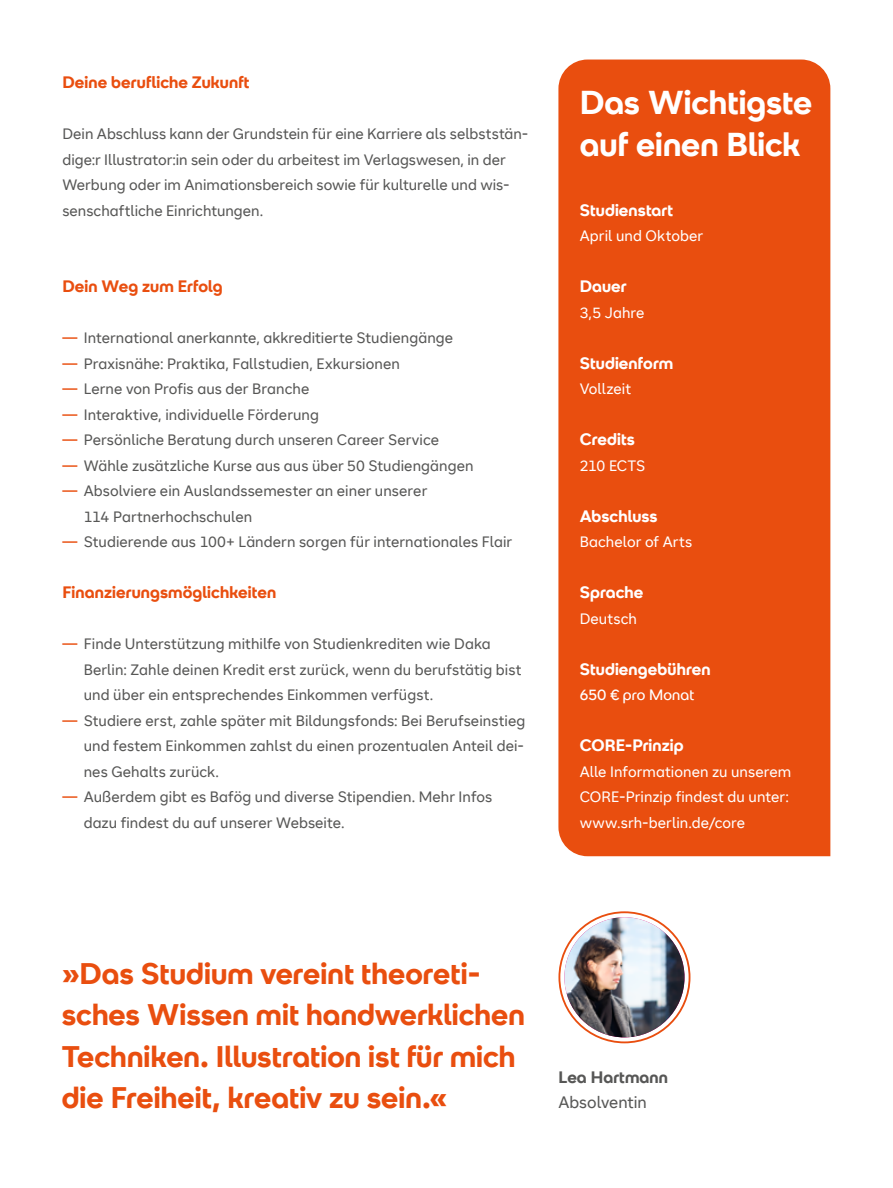
<style>
.page{position:relative;width:893px;height:1188px;background:#fff}
.page>*{position:absolute;margin:0;border:0;box-sizing:border-box;transform-origin:0 0}
.t1{font:700 33px/42px "SRH Headline";color:#fff}
.t2{font:700 29.7px/41.5px "SRH Headline";color:#e94e0f}
.t3{font:700 16.5px "SRH Headline";letter-spacing:.005em;color:#fff}
.t4{font:700 16.5px "SRH Headline";letter-spacing:.005em;color:#e94e0f}
.t5{font:700 16.5px "SRH Headline";letter-spacing:.01em;color:#575756}
.t6{font:16.5px "SRH Text";color:#575756}
.t7{font:15px/25.5px "SRH Text";letter-spacing:.005em;color:#575756}
.t8{font:15px/25.5px "SRH Text";letter-spacing:.005em;color:#fff}
.t9{font:15px "SRH Headline";letter-spacing:.01em;color:#fff}
.s1{color:#e94e0f}
</style>
<div class="page">
<div style="left:558px;top:60px;width:272px;height:796px;background:#e94e0f"></div>
<img style="left:564px;top:917px;width:120px;height:120px;border-radius:60px">
<p class="t4" style="left:63px;top:73px;width:188px">Deine berufliche Zukunft</p>
<p class="t7" style="left:63px;top:121px;width:467px">Dein Abschluss kann der Grundstein für eine Karriere als selbststän&shy;dige:r Illustrator:in sein oder du arbeitest im Verlagswesen, in der Werbung oder im Animationsbereich sowie für kulturelle und wis&shy;senschaftliche Einrichtungen.</p>
<p class="t4" style="left:63px;top:277px;width:162px">Dein Weg zum Erfolg</p>
<p class="t7" style="left:63px;top:325px;width:392px"><span class="s1">—</span> International anerkannte, akkreditierte Studiengänge</p>
<p class="t7" style="left:63px;top:351px;width:339px"><span class="s1">—</span> Praxisnähe: Praktika, Fallstudien, Exkursionen</p>
<p class="t7" style="left:63px;top:376px;width:248px"><span class="s1">—</span> Lerne von Profis aus der Branche</p>
<p class="t7" style="left:63px;top:402px;width:258px"><span class="s1">—</span> Interaktive, individuelle Förderung</p>
<p class="t7" style="left:63px;top:427px;width:378px"><span class="s1">—</span> Persönliche Beratung durch unseren Career Service</p>
<p class="t7" style="left:63px;top:453px;width:413px"><span class="s1">—</span> Wähle zusätzliche Kurse aus aus über 50 Studiengängen</p>
<p class="t7" style="left:84px;top:478px;width:345px;text-indent:-21px"><span class="s1">—</span> Absolviere ein Auslandssemester an einer unserer<br>114 Partnerhochschulen</p>
<p class="t7" style="left:63px;top:529px;width:451px"><span class="s1">—</span> Studierende aus 100+ Ländern sorgen für internationales Flair</p>
<p class="t4" style="left:63px;top:583px;width:215px">Finanzierungsmöglichkeiten</p>
<p class="t7" style="left:84px;top:631px;width:439px;text-indent:-21px"><span class="s1">—</span> Finde Unterstützung mithilfe von Studienkrediten wie Daka<br>Berlin: Zahle deinen Kredit erst zurück, wenn du berufstätig bist und über ein entsprechendes Einkommen verfügst.</p>
<p class="t7" style="left:84px;top:708px;width:443px;text-align:justify;text-indent:-21px"><span class="s1">—</span> Studiere erst, zahle später mit Bildungsfonds: Bei Berufseinstieg und festem Einkommen zahlst du einen prozentualen Anteil dei&shy;nes Gehalts zurück.</p>
<p class="t7" style="left:84px;top:784px;width:410px;text-indent:-21px"><span class="s1">—</span> Außerdem gibt es Bafög und diverse Stipendien. Mehr Infos dazu findest du auf unserer Webseite.</p>
<h1 class="t1" style="left:580px;top:81px;width:234px">Das Wichtigste auf einen Blick</h1>
<p class="t3" style="left:580px;top:200px;width:95px">Studienstart</p>
<p class="t8" style="left:580px;top:223px;width:125px">April und Oktober</p>
<p class="t3" style="left:580px;top:277px;width:49px">Dauer</p>
<p class="t8" style="left:580px;top:300px;width:66px">3,5 Jahre</p>
<p class="t3" style="left:580px;top:353px;width:95px">Studienform</p>
<p class="t8" style="left:580px;top:376px;width:53px">Vollzeit</p>
<p class="t3" style="left:580px;top:430px;width:57px">Credits</p>
<p class="t8" style="left:580px;top:453px;width:67px">210 ECTS</p>
<p class="t3" style="left:580px;top:506px;width:80px">Abschluss</p>
<p class="t8" style="left:580px;top:529px;width:114px">Bachelor of Arts</p>
<p class="t3" style="left:580px;top:583px;width:65px">Sprache</p>
<p class="t8" style="left:580px;top:606px;width:59px">Deutsch</p>
<p class="t3" style="left:580px;top:659px;width:133px">Studiengebühren</p>
<p class="t9" style="left:580px;top:687px;width:116px">650 € pro Monat</p>
<p class="t3" style="left:580px;top:736px;width:105px">CORE-Prinzip</p>
<p class="t8" style="left:580px;top:759px;width:213px">Alle Informationen zu unserem<br>CORE-Prinzip findest du unter: www.srh-berlin.de/core</p>
<h2 class="t2" style="left:62px;top:953px;width:464px">»Das Studium vereint theoreti&shy;sches Wissen mit handwerklichen Techniken. Illustration ist für mich die Freiheit, kreativ zu sein.«</h2>
<p class="t5" style="left:558px;top:1068px;width:111px">Lea Hartmann</p>
<p class="t6" style="left:558px;top:1093px;width:90px">Absolventin</p>
</div>
